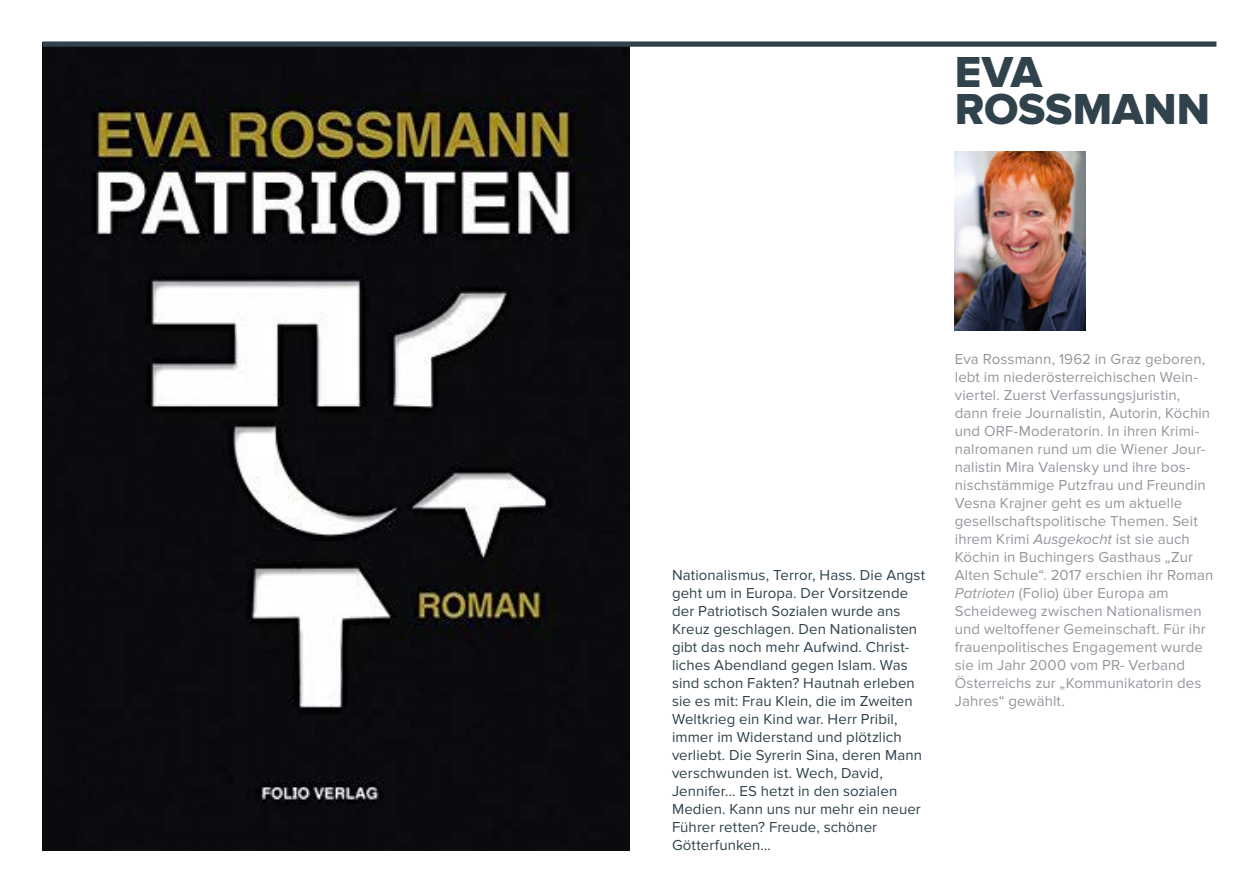
<style>
.page{position:relative;width:1259px;height:893px;background:#fff}
.page>*{position:absolute;margin:0;border:0;box-sizing:border-box;transform-origin:0 0}
.t1{font:45px/37.5px "Proxima Nova Extrabld";color:#30424b}
.t2{font:15px/18px "Proxima Nova";letter-spacing:.005em;color:#94979e}
.t3{font:15px/18px "Proxima Nova";letter-spacing:.005em;color:#30424b}
.s1{font-style:italic}
</style>
<div class="page">
<img style="left:955px;top:151px;width:130px;height:179px">
<img style="left:43px;top:47px;width:586px;height:803px">
<div style="left:43px;top:41px;width:1173px;height:6px;background:#30424b"></div>
<h1 class="t1" style="left:955px;top:54px;width:257px">EVA<br>ROSSMANN</h1>
<p class="t3" style="left:672px;top:567px;width:255px">Nationalismus, Terror, Hass. Die Angst geht um in Europa. Der Vorsitzende der Patriotisch Sozialen wurde ans Kreuz geschlagen. Den Nationalisten gibt das noch mehr Aufwind. Christ&shy;liches Abendland gegen Islam. Was sind schon Fakten? Hautnah erleben sie es mit: Frau Klein, die im Zweiten Weltkrieg ein Kind war. Herr Pribil, immer im Widerstand und plötzlich verliebt. Die Syrerin Sina, deren Mann verschwunden ist. Wech, David, Jennifer… ES hetzt in den sozialen Medien. Kann uns nur mehr ein neuer Führer retten? Freude, schöner Götterfunken…</p>
<p class="t2" style="left:955px;top:351px;width:260px">Eva Rossmann, 1962 in Graz geboren, lebt im niederösterreichischen Wein&shy;viertel. Zuerst Verfassungsjuristin, dann freie Journalistin, Autorin, Köchin und ORF-Moderatorin. In ihren Krimi&shy;nalromanen rund um die Wiener Jour&shy;nalistin Mira Valensky und ihre bos&shy;nischstämmige Putzfrau und Freundin Vesna Krajner geht es um aktuelle gesellschaftspolitische Themen. Seit ihrem Krimi <span class="s1">Ausgekocht</span> ist sie auch Köchin in Buchingers Gasthaus „Zur Alten Schule“. 2017 erschien ihr Roman <span class="s1">Patrioten</span> (Folio) über Europa am Scheideweg zwischen Nationalismen und weltoffener Gemeinschaft. Für ihr frauenpolitisches Engagement wurde sie im Jahr 2000 vom PR- Verband Österreichs zur „Kommunikatorin des Jahres“ gewählt.</p>
</div>
